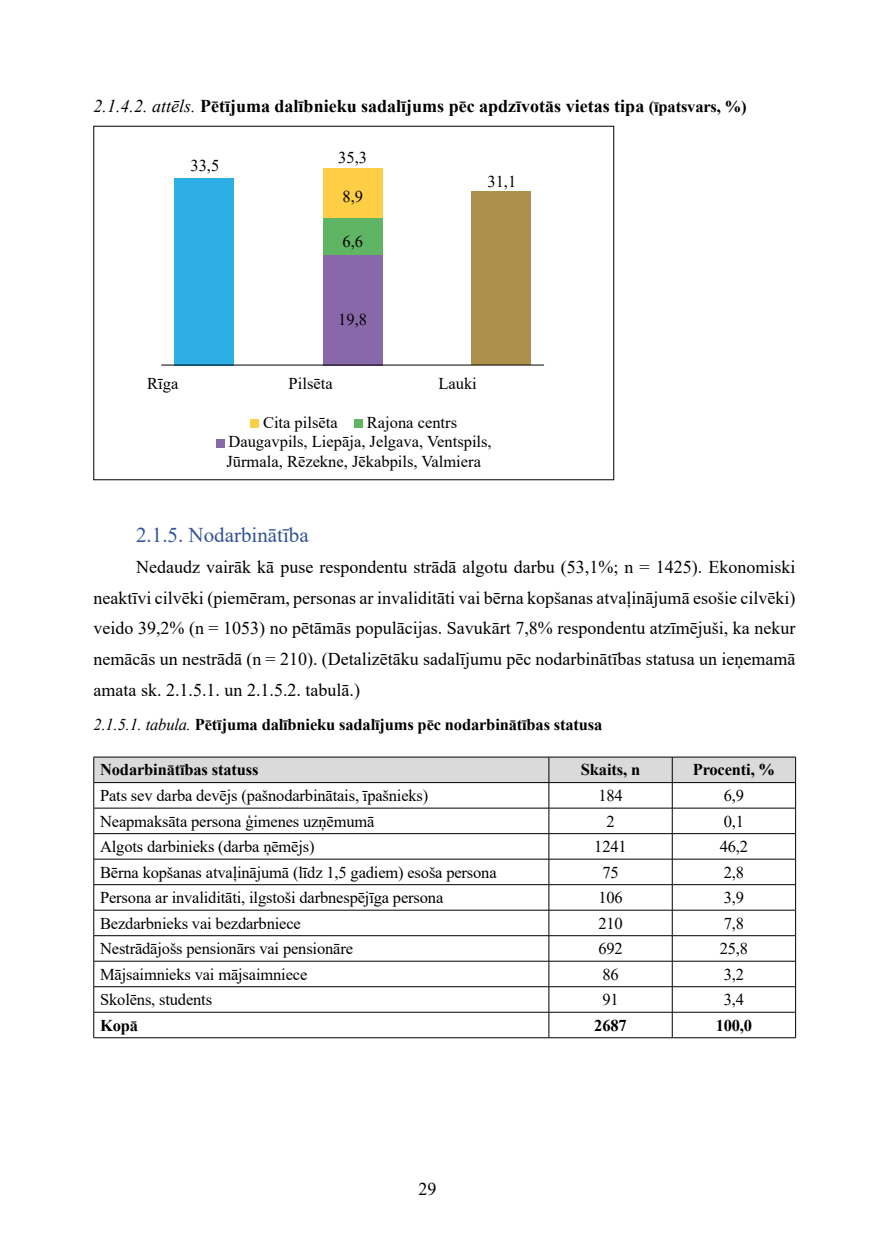
<style>
.page{position:relative;width:872px;height:1246px;background:#fff}
.page>*{position:absolute;margin:0;border:0;box-sizing:border-box;transform-origin:0 0}
.Heading_3{font:21px "Times New Roman";color:#315397}
.t1{font:18px/30.8px "Times New Roman";color:#000;text-align:justify}
.Tabula{font:700 18px "Times New Roman";color:#000}
.Tabula_rinda{font:16.5px "Times New Roman";letter-spacing:-.01em;color:#000}
.Grafiki{font:16.5px/19.5px "Times New Roman";color:#000}
.Tabulas_nosaukums{font:700 16.5px "Times New Roman";letter-spacing:-.01em;color:#000}
.Tabula_galvene{font:700 16.5px "Times New Roman";letter-spacing:-.01em;color:#000}
.s1{font-weight:400;font-style:italic}
.s2{font-size:16.5px}
</style>
<div class="page">
<div style="left:175px;top:178px;width:59px;height:187px;background:#2dafe6"></div>
<div style="left:323px;top:168px;width:59px;height:50px;background:#fecf44"></div>
<div style="left:323px;top:218px;width:59px;height:37px;background:#60b565"></div>
<div style="left:323px;top:255px;width:59px;height:110px;background:#8968aa"></div>
<div style="left:471px;top:191px;width:59px;height:174px;background:#ac914c"></div>
<div style="left:250px;top:419px;width:9px;height:9px;background:#fecf44"></div>
<div style="left:354px;top:419px;width:9px;height:9px;background:#60b565"></div>
<div style="left:216px;top:439px;width:8px;height:8px;background:#8968aa"></div>
<hr style="left:161px;top:365px;width:383px;height:1px;background:#000">
<svg style="left:93px;top:757px;width:703px;height:280px"></svg>
<hr style="left:94px;top:1037px;width:455px;height:1px;background:#000">
<hr style="left:549px;top:1037px;width:123px;height:1px;background:#000">
<hr style="left:672px;top:1037px;width:123px;height:1px;background:#000">
<p class="Tabula" style="left:94px;top:93px;width:654px"><span class="s1">2.1.4.2. attēls.</span> Pētījuma dalībnieku sadalījums pēc apdzīvotās vietas tipa <span class="s2">(īpatsvars, %)</span></p>
<p class="Grafiki" style="left:190px;top:156px;width:30px">33,5</p>
<p class="Grafiki" style="left:338px;top:148px;width:30px">35,3</p>
<p class="Grafiki" style="left:342px;top:187px;width:22px">8,9</p>
<p class="Grafiki" style="left:342px;top:232px;width:22px">6,6</p>
<p class="Grafiki" style="left:338px;top:310px;width:30px">19,8</p>
<p class="Grafiki" style="left:487px;top:171px;width:30px">31,1</p>
<p class="Grafiki" style="left:147px;top:373px;width:33px">Rīga</p>
<p class="Grafiki" style="left:289px;top:373px;width:46px">Pilsēta</p>
<p class="Grafiki" style="left:438px;top:373px;width:40px">Lauki</p>
<p class="Grafiki" style="left:263px;top:412px;width:76px">Cita pilsēta</p>
<p class="Grafiki" style="left:367px;top:412px;width:92px">Rajona centrs</p>
<p class="Grafiki" style="left:226px;top:432px;width:267px">Daugavpils, Liepāja, Jelgava, Ventspils,<br>Jūrmala, Rēzekne, Jēkabpils, Valmiera</p>
<h3 class="Heading_3" style="left:136px;top:520px;width:174px">2.1.5. Nodarbinātība</h3>
<p class="t1" style="left:94px;top:551px;width:703px;text-indent:43px">Nedaudz vairāk kā puse respondentu strādā algotu darbu (53,1%; n = 1425). Ekonomiski neaktīvi cilvēki (piemēram, personas ar invaliditāti vai bērna kopšanas atvaļinājumā esošie cilvēki) veido 39,2% (n = 1053) no pētāmās populācijas. Savukārt 7,8% respondentu atzīmējuši, ka nekur nemācās un nestrādā (n = 210). (Detalizētāku sadalījumu pēc nodarbinātības statusa un ieņemamā amata sk. 2.1.5.1. un 2.1.5.2. tabulā.)</p>
<p class="Tabulas_nosaukums" style="left:94px;top:712px;width:510px"><span class="s1">2.1.5.1. tabula.</span> Pētījuma dalībnieku sadalījums pēc nodarbinātības statusa</p>
<p class="Tabula_galvene" style="left:100px;top:758px;width:160px">Nodarbinātības statuss</p>
<p class="Tabula_galvene" style="left:581px;top:758px;width:61px">Skaits, n</p>
<p class="Tabula_galvene" style="left:692px;top:758px;width:84px">Procenti, %</p>
<p class="Tabula_rinda" style="left:100px;top:784px;width:330px">Pats sev darba devējs (pašnodarbinātais, īpašnieks)</p>
<p class="Tabula_rinda" style="left:598px;top:784px;width:26px">184</p>
<p class="Tabula_rinda" style="left:724px;top:784px;width:22px">6,9</p>
<p class="Tabula_rinda" style="left:100px;top:809px;width:276px">Neapmaksāta persona ģimenes uzņēmumā</p>
<p class="Tabula_rinda" style="left:606px;top:809px;width:10px">2</p>
<p class="Tabula_rinda" style="left:724px;top:809px;width:22px">0,1</p>
<p class="Tabula_rinda" style="left:100px;top:835px;width:216px">Algots darbinieks (darba ņēmējs)</p>
<p class="Tabula_rinda" style="left:594px;top:835px;width:34px">1241</p>
<p class="Tabula_rinda" style="left:719px;top:835px;width:30px">46,2</p>
<p class="Tabula_rinda" style="left:100px;top:860px;width:398px">Bērna kopšanas atvaļinājumā (līdz 1,5 gadiem) esoša persona</p>
<p class="Tabula_rinda" style="left:602px;top:860px;width:18px">75</p>
<p class="Tabula_rinda" style="left:724px;top:860px;width:22px">2,8</p>
<p class="Tabula_rinda" style="left:100px;top:886px;width:345px">Persona ar invaliditāti, ilgstoši darbnespējīga persona</p>
<p class="Tabula_rinda" style="left:598px;top:886px;width:26px">106</p>
<p class="Tabula_rinda" style="left:724px;top:886px;width:22px">3,9</p>
<p class="Tabula_rinda" style="left:100px;top:911px;width:202px">Bezdarbnieks vai bezdarbniece</p>
<p class="Tabula_rinda" style="left:598px;top:911px;width:26px">210</p>
<p class="Tabula_rinda" style="left:724px;top:911px;width:22px">7,8</p>
<p class="Tabula_rinda" style="left:100px;top:937px;width:254px">Nestrādājošs pensionārs vai pensionāre</p>
<p class="Tabula_rinda" style="left:598px;top:937px;width:26px">692</p>
<p class="Tabula_rinda" style="left:719px;top:937px;width:30px">25,8</p>
<p class="Tabula_rinda" style="left:100px;top:962px;width:209px">Mājsaimnieks vai mājsaimniece</p>
<p class="Tabula_rinda" style="left:602px;top:962px;width:18px">86</p>
<p class="Tabula_rinda" style="left:724px;top:962px;width:22px">3,2</p>
<p class="Tabula_rinda" style="left:100px;top:988px;width:113px">Skolēns, students</p>
<p class="Tabula_rinda" style="left:602px;top:988px;width:18px">91</p>
<p class="Tabula_rinda" style="left:724px;top:988px;width:22px">3,4</p>
<p class="Tabula_galvene" style="left:100px;top:1013px;width:40px">Kopā</p>
<p class="Tabula_galvene" style="left:594px;top:1013px;width:34px">2687</p>
<p class="Tabula_galvene" style="left:715px;top:1013px;width:38px">100,0</p>
<p class="t1" style="left:418px;top:1173px;width:19px">29</p>
</div>
